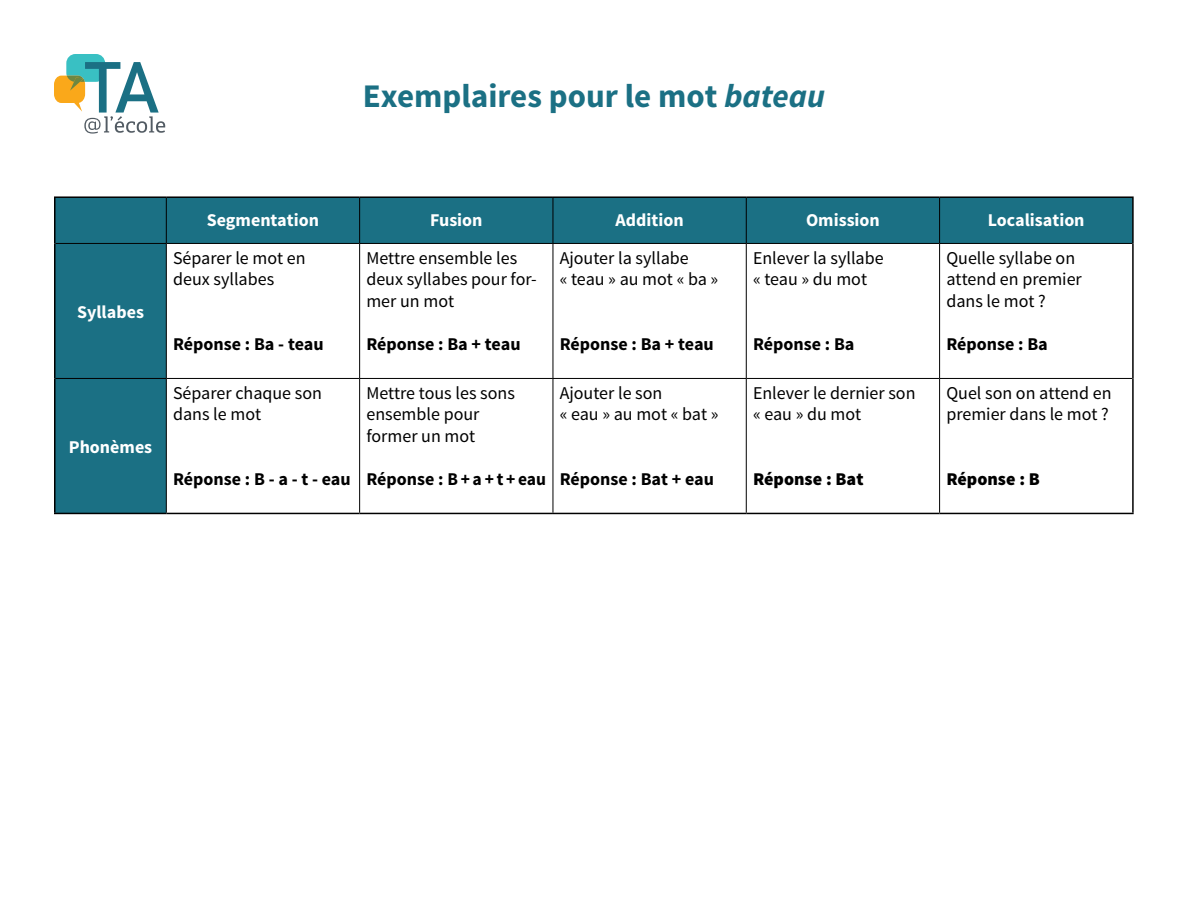
<style>
.page{position:relative;width:1188px;height:918px;background:#fff}
.page>*{position:absolute;margin:0;border:0;box-sizing:border-box;transform-origin:0 0}
.t1{font:700 33px "Source Sans Pro";color:#1b7084}
.t2{font:18px/21.6px "Source Sans Pro";color:#000}
.t3{font:700 18px "Source Sans Pro";color:#000}
.t4{font:700 18px "Source Sans Pro";color:#fff}
.t5{font:900 18px "Source Sans Pro";color:#000}
.s1{font-style:italic}
</style>
<div class="page">
<div style="left:56px;top:198px;width:1076px;height:45px;background:#1b7084"></div>
<div style="left:56px;top:244px;width:110px;height:269px;background:#1b7084"></div>
<hr style="left:54px;top:243px;width:2px;height:135px;background:#000">
<hr style="left:54px;top:378px;width:2px;height:135px;background:#000">
<hr style="left:56px;top:378px;width:110px;height:1px;background:#000">
<hr style="left:54px;top:513px;width:112px;height:1px;background:#000">
<hr style="left:54px;top:196px;width:112px;height:2px;background:#000">
<hr style="left:54px;top:198px;width:2px;height:45px;background:#000">
<hr style="left:56px;top:243px;width:110px;height:1px;background:#000">
<hr style="left:166px;top:196px;width:194px;height:2px;background:#000">
<hr style="left:360px;top:196px;width:193px;height:2px;background:#000">
<hr style="left:553px;top:196px;width:193px;height:2px;background:#000">
<hr style="left:746px;top:196px;width:194px;height:2px;background:#000">
<hr style="left:940px;top:196px;width:194px;height:2px;background:#000">
<hr style="left:1132px;top:198px;width:2px;height:45px;background:#000">
<hr style="left:1132px;top:243px;width:2px;height:135px;background:#000">
<hr style="left:1132px;top:378px;width:2px;height:135px;background:#000">
<hr style="left:166px;top:513px;width:194px;height:1px;background:#000">
<hr style="left:360px;top:513px;width:193px;height:1px;background:#000">
<hr style="left:553px;top:513px;width:193px;height:1px;background:#000">
<hr style="left:746px;top:513px;width:194px;height:1px;background:#000">
<hr style="left:940px;top:513px;width:194px;height:1px;background:#000">
<hr style="left:166px;top:198px;width:1px;height:45px;background:#000">
<hr style="left:359px;top:198px;width:1px;height:45px;background:#000">
<hr style="left:553px;top:198px;width:1px;height:45px;background:#000">
<hr style="left:746px;top:198px;width:1px;height:45px;background:#000">
<hr style="left:939px;top:198px;width:1px;height:45px;background:#000">
<hr style="left:166px;top:243px;width:194px;height:1px;background:#000">
<hr style="left:166px;top:244px;width:1px;height:134px;background:#000">
<hr style="left:360px;top:243px;width:193px;height:1px;background:#000">
<hr style="left:359px;top:244px;width:1px;height:134px;background:#000">
<hr style="left:553px;top:243px;width:193px;height:1px;background:#000">
<hr style="left:553px;top:244px;width:1px;height:134px;background:#000">
<hr style="left:746px;top:243px;width:194px;height:1px;background:#000">
<hr style="left:746px;top:244px;width:1px;height:134px;background:#000">
<hr style="left:940px;top:243px;width:192px;height:1px;background:#000">
<hr style="left:939px;top:244px;width:1px;height:134px;background:#000">
<hr style="left:166px;top:378px;width:194px;height:1px;background:#000">
<hr style="left:166px;top:379px;width:1px;height:134px;background:#000">
<hr style="left:360px;top:378px;width:193px;height:1px;background:#000">
<hr style="left:359px;top:379px;width:1px;height:134px;background:#000">
<hr style="left:553px;top:378px;width:193px;height:1px;background:#000">
<hr style="left:553px;top:379px;width:1px;height:134px;background:#000">
<hr style="left:746px;top:378px;width:194px;height:1px;background:#000">
<hr style="left:746px;top:379px;width:1px;height:134px;background:#000">
<hr style="left:940px;top:378px;width:192px;height:1px;background:#000">
<hr style="left:939px;top:379px;width:1px;height:134px;background:#000">
<svg style="left:54px;top:54px;width:111px;height:80px"></svg>
<h1 class="t1" style="left:363px;top:75px;width:464px">Exemplaires pour le mot <span class="s1">bateau</span></h1>
<p class="t4" style="left:77px;top:300px;width:68px">Syllabes</p>
<p class="t4" style="left:69px;top:435px;width:85px">Phonèmes</p>
<p class="t4" style="left:207px;top:209px;width:114px">Segmentation</p>
<p class="t4" style="left:430px;top:209px;width:54px">Fusion</p>
<p class="t4" style="left:616px;top:209px;width:70px">Addition</p>
<p class="t4" style="left:806px;top:209px;width:75px">Omission</p>
<p class="t4" style="left:988px;top:209px;width:98px">Localisation</p>
<p class="t2" style="left:173px;top:247px;width:134px">Séparer le mot en deux syllabes</p>
<p class="t3" style="left:173px;top:333px;width:152px">Réponse : Ba - teau</p>
<p class="t2" style="left:366px;top:247px;width:172px">Mettre ensemble les deux syllabes pour for&shy;mer un mot</p>
<p class="t3" style="left:366px;top:333px;width:156px">Réponse : Ba + teau</p>
<p class="t2" style="left:560px;top:247px;width:160px">Ajouter la syllabe<br>« teau » au mot « ba »</p>
<p class="t3" style="left:560px;top:333px;width:156px">Réponse : Ba + teau</p>
<p class="t2" style="left:753px;top:247px;width:132px">Enlever la syllabe « teau » du mot</p>
<p class="t3" style="left:753px;top:333px;width:103px">Réponse : Ba</p>
<p class="t2" style="left:946px;top:247px;width:137px">Quelle syllabe on attend en premier dans le mot ?</p>
<p class="t3" style="left:946px;top:333px;width:103px">Réponse : Ba</p>
<p class="t2" style="left:173px;top:382px;width:150px">Séparer chaque son dans le mot</p>
<p class="t3" style="left:173px;top:468px;width:179px">Réponse : B - a - t - eau</p>
<p class="t2" style="left:366px;top:382px;width:150px">Mettre tous les sons ensemble pour former un mot</p>
<p class="t3" style="left:366px;top:468px;width:181px">Réponse : B + a + t + eau</p>
<p class="t2" style="left:560px;top:382px;width:160px">Ajouter le son<br>« eau » au mot « bat »</p>
<p class="t3" style="left:560px;top:468px;width:156px">Réponse : Bat + eau</p>
<p class="t2" style="left:753px;top:382px;width:164px">Enlever le dernier son « eau » du mot</p>
<p class="t5" style="left:753px;top:467px;width:112px">Réponse : Bat</p>
<p class="t2" style="left:946px;top:382px;width:167px">Quel son on attend en premier dans le mot ?</p>
<p class="t5" style="left:946px;top:467px;width:95px">Réponse : B</p>
</div>
